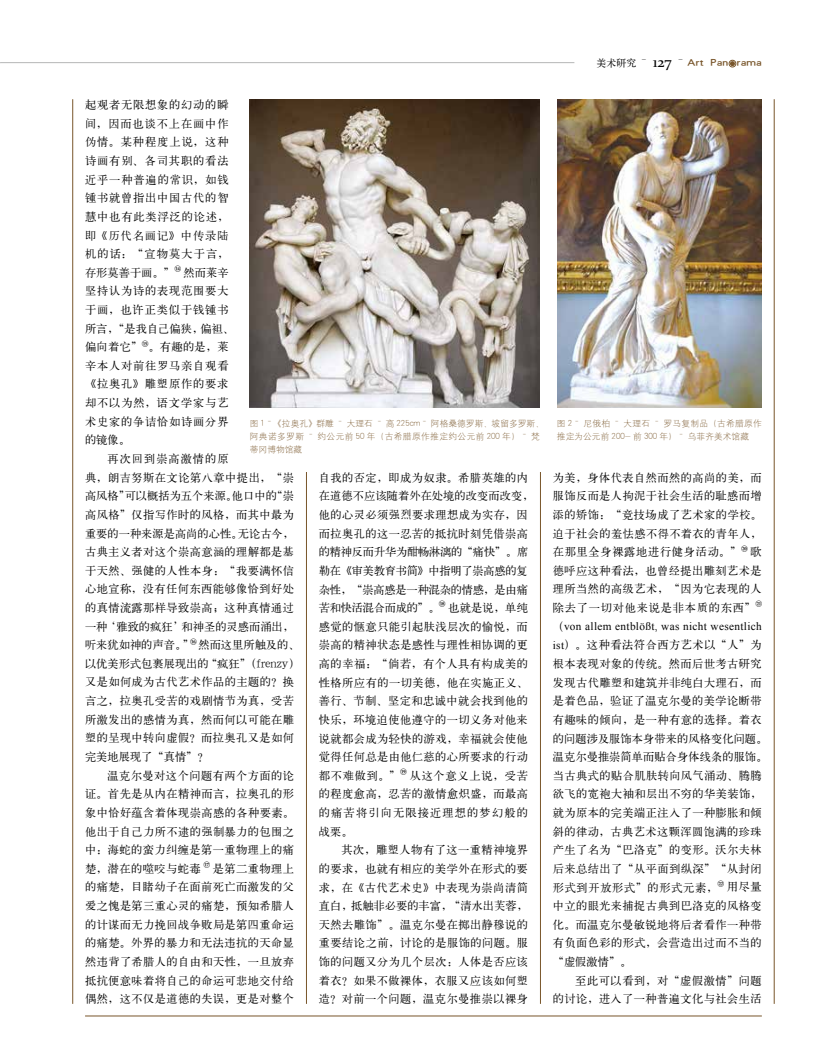
<style>
.page{position:relative;width:815px;height:1063px;background:#fff}
.page>*{position:absolute;margin:0;border:0;box-sizing:border-box;transform-origin:0 0}
.t1{font:11.25px/18.6px "H Ya 1 gj";letter-spacing:.035em;color:#000}
.t2{font:11.25px/18.6px "H Ya 1 gj";letter-spacing:.07em;color:#000}
.t3{font:11.25px "Times New Roman";letter-spacing:.03em;color:#000}
.t4{font:10px "H Yb 1 gj";color:#78552a;scale:1.3 1}
.t5{font:8.75px/13.1px "H Yg 1 gj";color:#78552a}
.s1{font-family:"H Ya 1 gj";color:#000}
.s2{font-family:"Constantia";font-size:15px;color:#000}
.s3{font-family:"H Ya 1 gj"}
.s4{font-family:"Times New Roman"}
</style>
<div class="page">
<hr style="left:73px;top:99px;width:1px;height:905px;background:#78552a">
<hr style="left:306px;top:99px;width:1px;height:905px;background:#78552a">
<hr style="left:540px;top:99px;width:1px;height:905px;background:#78552a">
<hr style="left:774px;top:99px;width:1px;height:905px;background:#78552a">
<hr style="left:85px;top:1016px;width:677px;height:1px;background:#78552a">
<div style="left:729px;top:60px;width:7px;height:7px;border:1px solid #78552a;border-radius:50%"></div>
<svg style="left:730px;top:61px;width:5px;height:5px"></svg>
<hr style="left:0;top:62px;width:574px;height:1px;background:#b5b6b6">
<div style="left:250px;top:99px;width:512px;height:373px;background:#fff"></div>
<img style="left:250px;top:99px;width:290px;height:309px">
<img style="left:557px;top:99px;width:205px;height:309px">
<p class="t4" style="left:596px;top:58px;width:129px"><span class="s1">美术研究</span><sup>ˉ</sup> <span class="s2">127</span> <sup>ˉ</sup>Art Pan rama</p>
<p class="t2" style="left:85px;top:95px;width:151px">起观者无限想象的幻动的瞬间，因而也谈不上在画中作伪情。某种程度上说，这种诗画有别、各司其职的看法近乎一种普遍的常识，如钱锺书就曾指出中国古代的智慧中也有此类浮泛的论述，即《历代名画记》中传录陆机的话：“宣物莫大于言，存形莫善于画。”<sup>14</sup> 然而莱辛坚持认为诗的表现范围要大于画，也许正类似于钱锺书所言，“是我自己偏狭，偏袒、偏向着它”<sup>15</sup>。有趣的是，莱辛本人对前往罗马亲自观看《拉奥孔》雕塑原作的要求却不以为然，语文学家与艺术史家的争诘恰如诗画分界的镜像。</p>
<p class="t1" style="left:85px;top:449px;width:216px;text-indent:22px">再次回到崇高激情的原<br>典，朗吉努斯在文论第八章中提出，“崇高风格”可以概括为五个来源。他口中的“崇高风格”仅指写作时的风格，而其中最为重要的一种来源是高尚的心性。无论古今，古典主义者对这个崇高意涵的理解都是基于天然、强健的人性本身：“我要满怀信心地宣称，没有任何东西能够像恰到好处的真情流露那样导致崇高；这种真情通过一种‘雅致的疯狂’和神圣的灵感而涌出，听来犹如神的声音。”<sup>16</sup> 然而这里所触及的、以优美形式包裹展现出的“疯狂”（frenzy）又是如何成为古代艺术作品的主题的？换言之，拉奥孔受苦的戏剧情节为真，受苦所激发出的感情为真，然而何以可能在雕塑的呈现中转向虚假？而拉奥孔又是如何完美地展现了“真情”？</p>
<p class="t1" style="left:85px;top:766px;width:211px;text-align:justify;text-indent:22px">温克尔曼对这个问题有两个方面的论证。首先是从内在精神而言，拉奥孔的形象中恰好蕴含着体现崇高感的各种要素。他出于自己力所不逮的强制暴力的包围之中：海蛇的蛮力纠缠是第一重物理上的痛楚，潜在的噬咬与蛇毒 <sup>17</sup> 是第二重物理上的痛楚，目睹幼子在面前死亡而激发的父爱之愧是第三重心灵的痛楚，预知希腊人的计谋而无力挽回战争败局是第四重命运的痛楚。外界的暴力和无法违抗的天命显然违背了希腊人的自由和天性，一旦放弃抵抗便意味着将自己的命运可悲地交付给偶然，这不仅是道德的失误，更是对整个</p>
<p class="t5" style="left:250px;top:417px;width:296px">图 1ˉ《拉奥孔》群雕 ˉ 大理石 ˉ 高 225cmˉ 阿格桑德罗斯、坡留多罗斯、阿典诺多罗斯 ˉ 约公元前 50 年（古希腊原作推定约公元前 200 年）ˉ 梵蒂冈博物馆藏</p>
<p class="t5" style="left:557px;top:417px;width:206px">图 2ˉ 尼俄柏 ˉ 大理石 ˉ 罗马复制品（古希腊原作推定为公元前 200- 前 300 年）ˉ 乌菲齐美术馆藏</p>
<p class="t1" style="left:553px;top:468px;width:211px;text-align:justify">为美，身体代表自然而然的高尚的美，而服饰反而是人拘泥于社会生活的耻感而增添的矫饰：“竞技场成了艺术家的学校。迫于社会的羞怯感不得不着衣的青年人，在那里全身裸露地进行健身活动。”<sup>20</sup> 歌德呼应这种看法，也曾经提出雕刻艺术是理所当然的高级艺术，“因为它表现的人除去了一切对他来说是非本质的东西”<sup>21</sup></p>
<p class="t3" style="left:553px;top:619px;width:210px"><span class="s3">（</span>von allem entblößt, was nicht wesentlich</p>
<p class="t1" style="left:553px;top:636px;width:216px"><span class="s4">ist</span>）。这种看法符合西方艺术以“人”为根本表现对象的传统。然而后世考古研究发现古代雕塑和建筑并非纯白大理石，而是着色品，验证了温克尔曼的美学论断带有趣味的倾向，是一种有意的选择。着衣的问题涉及服饰本身带来的风格变化问题。温克尔曼推崇简单而贴合身体线条的服饰。当古典式的贴合肌肤转向风气涌动、腾腾欲飞的宽袍大袖和层出不穷的华美装饰，就为原本的完美端正注入了一种膨胀和倾斜的律动，古典艺术这颗浑圆饱满的珍珠产生了名为“巴洛克”的变形。沃尔夫林后来总结出了“从平面到纵深”“从封闭形式到开放形式”的形式元素，<sup>22</sup> 用尽量中立的眼光来捕捉古典到巴洛克的风格变化。而温克尔曼敏锐地将后者看作一种带有负面色彩的形式，会营造出过而不当的“虚假激情”。</p>
<p class="t1" style="left:553px;top:971px;width:211px;text-align:right">至此可以看到，对“虚假激情”问题<br>的讨论，进入了一种普遍文化与社会生活</p>
<p class="t1" style="left:319px;top:468px;width:216px">自我的否定，即成为奴隶。希腊英雄的内在道德不应该随着外在处境的改变而改变，他的心灵必须强烈要求理想成为实存，因而拉奥孔的这一忍苦的抵抗时刻凭借崇高的精神反而升华为酣畅淋漓的“痛快”。席勒在《审美教育书简》中指明了崇高感的复杂性，“崇高感是一种混杂的情感，是由痛苦和快活混合而成的”。<sup>18</sup> 也就是说，单纯感觉的惬意只能引起肤浅层次的愉悦，而崇高的精神状态是感性与理性相协调的更高的幸福：“倘若，有个人具有构成美的性格所应有的一切美德，他在实施正义、善行、节制、坚定和忠诚中就会找到他的快乐，环境迫使他遵守的一切义务对他来说就都会成为轻快的游戏，幸福就会使他觉得任何总是由他仁慈的心所要求的行动都不难做到。”<sup>19</sup> 从这个意义上说，受苦的程度愈高，忍苦的激情愈炽盛，而最高的痛苦将引向无限接近理想的梦幻般的战栗。</p>
<p class="t1" style="left:319px;top:841px;width:211px;text-align:justify;text-indent:22px">其次，雕塑人物有了这一重精神境界的要求，也就有相应的美学外在形式的要求，在《古代艺术史》中表现为崇尚清简直白，抵触非必要的丰富，“清水出芙蓉，天然去雕饰”。温克尔曼在掷出静穆说的重要结论之前，讨论的是服饰的问题。服饰的问题又分为几个层次：人体是否应该着衣？如果不做裸体，衣服又应该如何塑造？对前一个问题，温克尔曼推崇以裸身</p>
</div>
